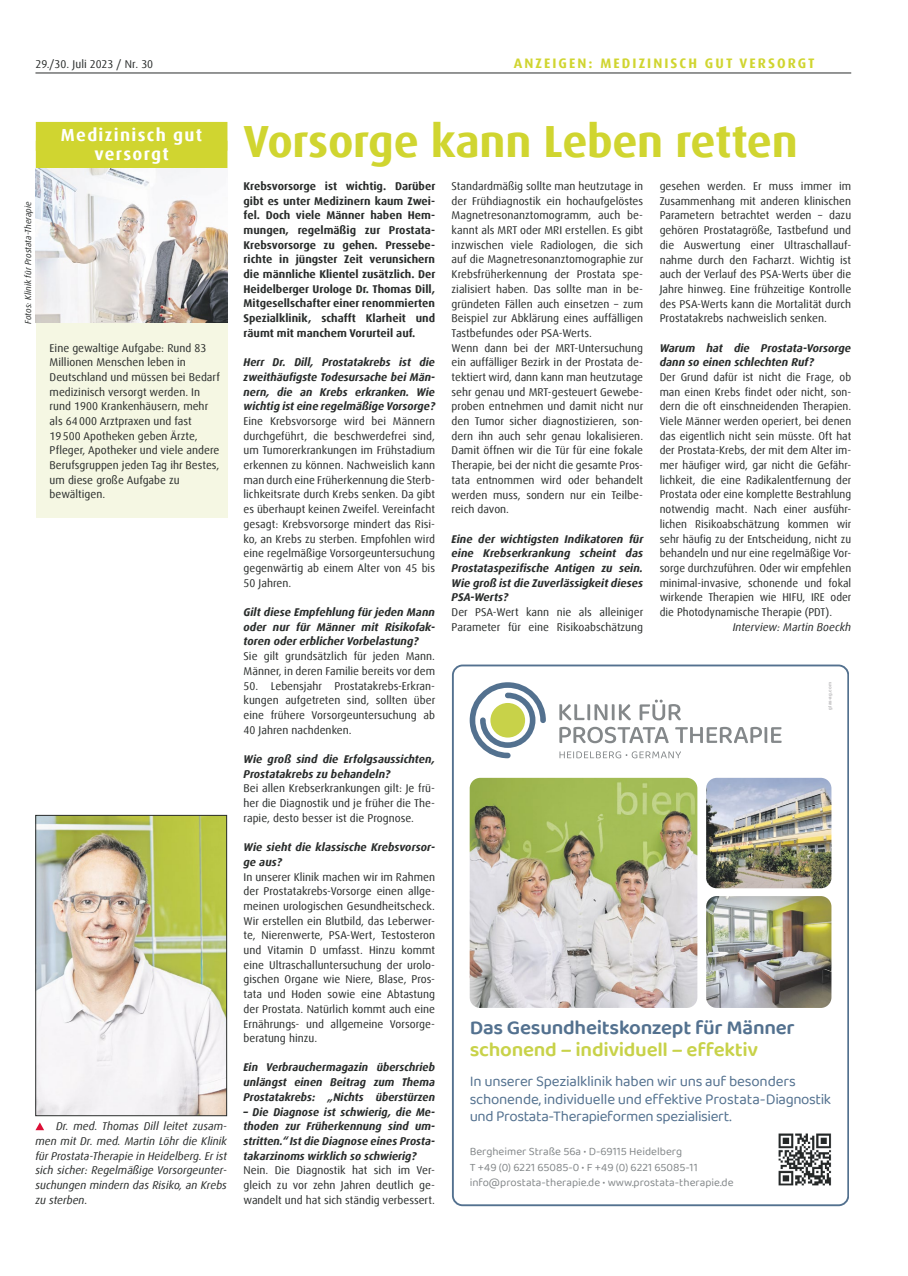
<style>
.page{position:relative;width:908px;height:1276px;background:#fff}
.page>*{position:absolute;margin:0;border:0;box-sizing:border-box;transform-origin:0 0}
.t1{font:700 45px "Dax Offc Pro";letter-spacing:-.01em;color:#d0d530}
.t2{font:600 20.62px "Baloo 2";letter-spacing:-.01em;color:#53718f}
.t3{font:600 20.62px "Baloo 2";letter-spacing:-.015em;color:#c8d249}
.t4{font:700 17.5px/18.8px "Dax Offc Pro";letter-spacing:.075em;color:#fff;text-align:center}
.t5{font:15px/17.5px "Baloo 2";letter-spacing:-.015em;color:#53718f}
.t6{font:700 13.75px "Dax Offc Pro";letter-spacing:.15em;color:#d0d530}
.t7{font:11.25px/14.8px "Dax Offc Pro";color:#2a2d2c;text-align:justify}
.t8{font:italic 700 11.25px/14.8px "Dax Offc Pro";color:#2a2d2c;text-align:justify}
.t9{font:700 11.25px/14.8px "Dax Offc Pro";color:#2a2d2c;text-align:justify}
.t10{font:italic 11.25px/14.8px "Dax Offc Pro";color:#2a2d2c;text-align:justify}
.t11{font:11.25px/15.4px "Baloo 2";color:#84888a}
.t12{font:italic 8.75px "Dax Offc Pro";letter-spacing:-.005em;color:#2a2d2c}
.t13{font:700 4.5px "Helvetica";letter-spacing:.02em;color:#bab9bb}
</style>
<div class="page">
<hr style="left:35px;top:73px;width:815px;height:1px;background:#2a2d2c">
<div style="left:36px;top:122px;width:191px;height:395px;background:#f5f7e3"></div>
<div style="left:36px;top:122px;width:191px;height:29px;background:#d0d530"></div>
<div style="left:36px;top:141px;width:191px;height:28px;background:#d0d530"></div>
<img style="left:36px;top:169px;width:191px;height:153px">
<div style="left:451px;top:664px;width:397px;height:542px;border:2px solid #53718f;border-radius:10px"></div>
<img style="left:469px;top:778px;width:228px;height:230px">
<img style="left:706px;top:778px;width:125px;height:110px">
<img style="left:706px;top:896px;width:125px;height:112px">
<svg style="left:559px;top:727px;width:222px;height:16px"></svg>
<svg style="left:559px;top:699px;width:121px;height:21px"></svg>
<svg style="left:559px;top:751px;width:121px;height:7px"></svg>
<svg style="left:469px;top:682px;width:76px;height:76px"></svg>
<div style="left:490px;top:703px;width:35px;height:34px;background:#c8d249;border-radius:50%"></div>
<img style="left:778px;top:1133px;width:54px;height:53px">
<img style="left:38px;top:817px;width:187px;height:297px">
<div style="left:36px;top:815px;width:191px;height:301px;border:1px solid #2a2d2c"></div>
<svg style="left:35px;top:1122px;width:9px;height:8px"></svg>
<p class="t7" style="left:35px;top:56px;width:119px">29./30. Juli 2023 / Nr. 30</p>
<p class="t6" style="left:513px;top:54px;width:302px">ANZEIGEN: MEDIZINISCH GUT VERSORGT</p>
<p class="t12" style="left:22px;top:324px;width:124px;rotate:-90deg">Fotos: Klinik für Prostata-Therapie</p>
<h3 class="t4" style="left:61px;top:126px;width:143px">Medizinisch gut versorgt</h3>
<p class="t7" style="left:50px;top:340px;width:172px;text-align:left">Eine gewaltige Aufgabe: Rund 83<br>Millionen Menschen leben in<br>Deutschland und müssen bei Bedarf medizinisch versorgt werden. In rund 1900 Krankenhäusern, mehr als 64000 Arztpraxen und fast<br>19500 Apotheken geben Ärzte,<br>Pfleger, Apotheker und viele andere<br>Berufsgruppen jeden Tag ihr Bestes, um diese große Aufgabe zu bewältigen.</p>
<p class="t10" style="left:35px;top:1119px;width:193px;text-indent:21px">Dr. med. Thomas Dill leitet zusam&shy;men mit Dr. med. Martin Löhr die Klinik für Prostata-Therapie in Heidelberg. Er ist sich sicher: Regelmäßige Vorsorgeunter&shy;suchungen mindern das Risiko, an Krebs zu sterben.</p>
<h1 class="t1" style="left:243px;top:112px;width:555px">Vorsorge kann Leben retten</h1>
<p class="t9" style="left:243px;top:179px;width:193px">Krebsvorsorge ist wichtig. Darüber gibt es unter Medizinern kaum Zwei&shy;fel. Doch viele Männer haben Hem&shy;mungen, regelmäßig zur Prostata-Krebsvorsorge zu gehen. Pressebe&shy;richte in jüngster Zeit verunsichern die männliche Klientel zusätzlich. Der Heidelberger Urologe Dr. Thomas Dill, Mitgesellschafter einer renommierten Spezialklinik, schafft Klarheit und räumt mit manchem Vorurteil auf.</p>
<p class="t8" style="left:243px;top:355px;width:193px">Herr Dr. Dill, Prostatakrebs ist die zweithäufigste Todesursache bei Män&shy;nern, die an Krebs erkranken. Wie wichtig ist eine regelmäßige Vorsorge?</p>
<p class="t7" style="left:243px;top:414px;width:193px">Eine Krebsvorsorge wird bei Männern durchgeführt, die beschwerdefrei sind, um Tumorerkrankungen im Frühstadium erkennen zu können. Nachweislich kann man durch eine Früherkennung die Sterb&shy;lichkeitsrate durch Krebs senken. Da gibt es überhaupt keinen Zweifel. Vereinfacht gesagt: Krebsvorsorge mindert das Risi&shy;ko, an Krebs zu sterben. Empfohlen wird eine regelmäßige Vorsorgeuntersuchung gegenwärtig ab einem Alter von 45 bis 50 Jahren.</p>
<p class="t8" style="left:243px;top:605px;width:193px">Gilt diese Empfehlung für jeden Mann oder nur für Männer mit Risikofak&shy;toren oder erblicher Vorbelastung?</p>
<p class="t7" style="left:243px;top:649px;width:193px">Sie gilt grundsätzlich für jeden Mann.<br>Männer, in deren Familie bereits vor dem</p>
<p class="t7" style="left:243px;top:678px;width:193px">50. Lebensjahr Prostatakrebs-Erkran&shy;kungen aufgetreten sind, sollten über eine frühere Vorsorgeuntersuchung ab 40 Jahren nachdenken.</p>
<p class="t8" style="left:243px;top:752px;width:193px">Wie groß sind die Erfolgsaussichten,<br>Prostatakrebs zu behandeln?</p>
<p class="t7" style="left:243px;top:781px;width:193px">Bei allen Krebserkrankungen gilt: Je frü&shy;her die Diagnostik und je früher die The&shy;rapie, desto besser ist die Prognose.</p>
<p class="t8" style="left:243px;top:840px;width:193px">Wie sieht die klassische Krebsvorsor&shy;ge aus?</p>
<p class="t7" style="left:243px;top:869px;width:193px">In unserer Klinik machen wir im Rahmen der Prostatakrebs-Vorsorge einen allge&shy;meinen urologischen Gesundheitscheck.<br>Wir erstellen ein Blutbild, das Leberwer&shy;te, Nierenwerte, PSA-Wert, Testosteron und Vitamin D umfasst. Hinzu kommt eine Ultraschalluntersuchung der urolo&shy;gischen Organe wie Niere, Blase, Pros&shy;tata und Hoden sowie eine Abtastung der Prostata. Natürlich kommt auch eine Ernährungs- und allgemeine Vorsorge&shy;beratung hinzu.</p>
<p class="t8" style="left:243px;top:1060px;width:193px">Ein Verbrauchermagazin überschrieb unlängst einen Beitrag zum Thema Prostatakrebs: „Nichts überstürzen</p>
<p class="t8" style="left:243px;top:1104px;width:193px">– Die Diagnose ist schwierig, die Me&shy;thoden zur Früherkennung sind um&shy;stritten.“ Ist die Diagnose eines Prosta&shy;takarzinoms wirklich so schwierig?</p>
<p class="t7" style="left:243px;top:1163px;width:193px">Nein. Die Diagnostik hat sich im Ver&shy;gleich zu vor zehn Jahren deutlich ge&shy;wandelt und hat sich ständig verbessert.</p>
<p class="t7" style="left:451px;top:179px;width:193px;text-align:left">Standardmäßig sollte man heutzutage in der Frühdiagnostik ein hochaufgelöstes Magnetresonanztomogramm, auch be&shy;kannt als MRT oder MRI erstellen. Es gibt inzwischen viele Radiologen, die sich auf die Magnetresonanztomographie zur Krebsfrüherkennung der Prostata spe&shy;zialisiert haben. Das sollte man in be&shy;gründeten Fällen auch einsetzen – zum Beispiel zur Abklärung eines auffälligen Tastbefundes oder PSA-Werts.<br>Wenn dann bei der MRT-Untersuchung ein auffälliger Bezirk in der Prostata de&shy;tektiert wird, dann kann man heutzutage sehr genau und MRT-gesteuert Gewebe&shy;proben entnehmen und damit nicht nur den Tumor sicher diagnostizieren, son&shy;dern ihn auch sehr genau lokalisieren.<br>Damit öffnen wir die Tür für eine fokale Therapie, bei der nicht die gesamte Pros&shy;tata entnommen wird oder behandelt werden muss, sondern nur ein Teilbe&shy;reich davon.</p>
<p class="t8" style="left:451px;top:531px;width:193px">Eine der wichtigsten Indikatoren für eine Krebserkrankung scheint das Prostataspezifische Antigen zu sein.<br>Wie groß ist die Zuverlässigkeit dieses PSA-Werts?</p>
<p class="t7" style="left:451px;top:605px;width:193px">Der PSA-Wert kann nie als alleiniger<br>Parameter für eine Risikoabschätzung</p>
<p class="t7" style="left:659px;top:179px;width:193px">gesehen werden. Er muss immer im Zusammenhang mit anderen klinischen Parametern betrachtet werden – dazu gehören Prostatagröße, Tastbefund und die Auswertung einer Ultraschallauf&shy;nahme durch den Facharzt. Wichtig ist auch der Verlauf des PSA-Werts über die Jahre hinweg. Eine frühzeitige Kontrolle des PSA-Werts kann die Mortalität durch Prostatakrebs nachweislich senken.</p>
<p class="t8" style="left:659px;top:340px;width:193px">Warum hat die Prostata-Vorsorge dann so einen schlechten Ruf?</p>
<p class="t7" style="left:659px;top:370px;width:193px">Der Grund dafür ist nicht die Frage, ob man einen Krebs findet oder nicht, son&shy;dern die oft einschneidenden Therapien.<br>Viele Männer werden operiert, bei denen das eigentlich nicht sein müsste. Oft hat der Prostata-Krebs, der mit dem Alter im&shy;mer häufiger wird, gar nicht die Gefähr&shy;lichkeit, die eine Radikalentfernung der Prostata oder eine komplette Bestrahlung notwendig macht. Nach einer ausführ&shy;lichen Risikoabschätzung kommen wir sehr häufig zu der Entscheidung, nicht zu behandeln und nur eine regelmäßige Vor&shy;sorge durchzuführen. Oder wir empfehlen minimal-invasive, schonende und fokal wirkende Therapien wie HIFU, IRE oder die Photodynamische Therapie (PDT).</p>
<p class="t10" style="left:732px;top:619px;width:120px">Interview: Martin Boeckh</p>
<p class="t13" style="left:825px;top:709px;width:29px;rotate:-90deg">glas-ag.com</p>
<h2 class="t2" style="left:469px;top:1012px;width:326px">Das Gesundheitskonzept für Männer</h2>
<h2 class="t3" style="left:469px;top:1034px;width:290px">schonend – individuell – effektiv</h2>
<h3 class="t5" style="left:469px;top:1073px;width:363px">In unserer Spezialklinik haben wir uns auf besonders schonende, individuelle und effektive Prostata-Diagnostik und Prostata-Therapieformen spezialisiert.</h3>
<p class="t11" style="left:469px;top:1144px;width:265px">Bergheimer Straße 56a • D-69115 Heidelberg<br>T +49 (0) 6221 65085-0 • F +49 (0) 6221 65085-11 info@prostata-therapie.de • www.prostata-therapie.de</p>
</div>
